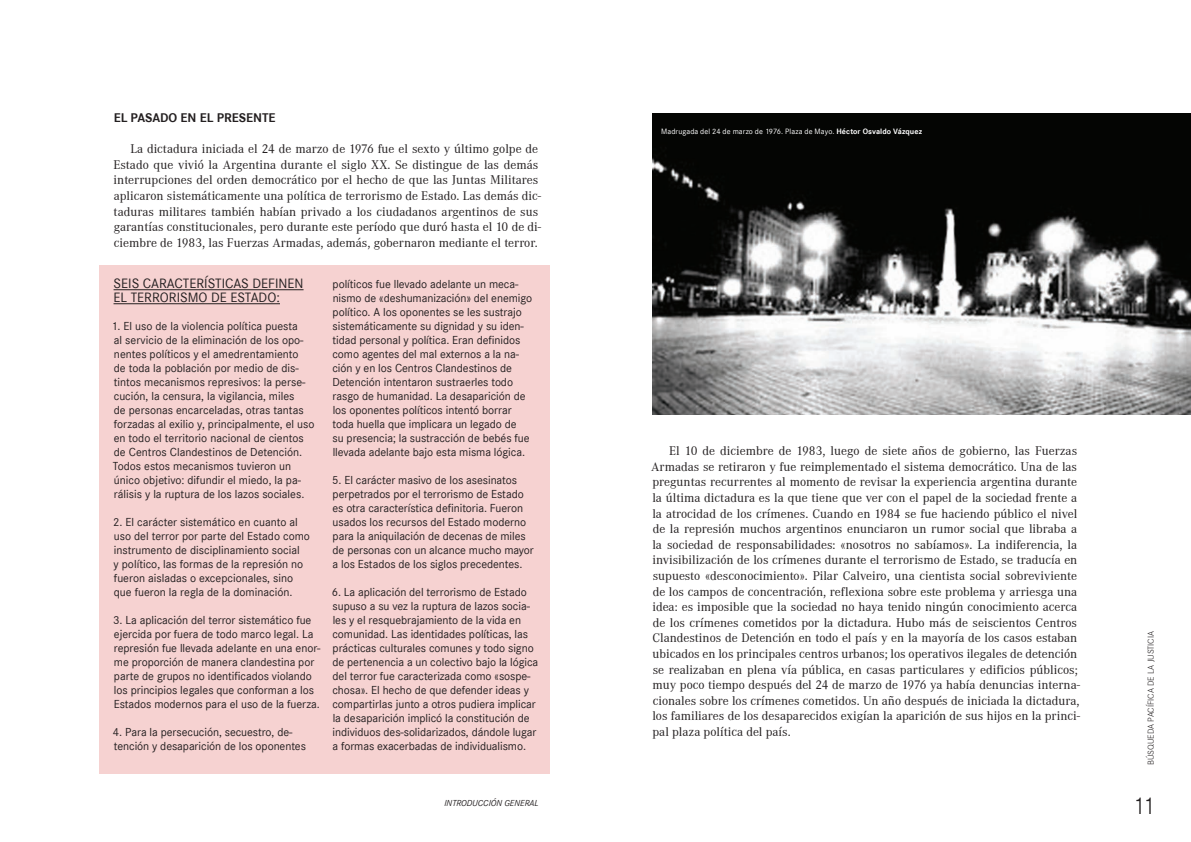
<style>
.page{position:relative;width:1191px;height:842px;background:#fff}
.page>*{position:absolute;margin:0;border:0;box-sizing:border-box;transform-origin:0 0}
.t1{font:25px "Corporate S Ligh";color:#231f20}
.t2{font:14px/14px "Corporate S";color:#231f20}
.t3{font:13px/15.6px "Corporate A";color:#231f20}
.t4{font:700 13px "Corporate S";color:#231f20}
.t5{font:12px/14px "Corporate S";letter-spacing:-.005em;color:#231f20}
.t6{font:9px "Corporate S Ligh";color:#231f20}
.t7{font:italic 9px "Corporate S";color:#231f20}
.t8{font:8px "Corporate S";letter-spacing:.01em;color:#fff}
.s1{font-weight:700}
</style>
<div class="page">
<div style="left:99px;top:266px;width:450px;height:508px;background:#f6d2d1"></div>
<hr style="left:114px;top:289px;width:189px;height:1px;background:#231f20">
<hr style="left:113px;top:303px;width:167px;height:1px;background:#231f20">
<img style="left:652px;top:113px;width:539px;height:301px">
<p class="t4" style="left:114px;top:110px;width:163px">EL PASADO EN EL PRESENTE</p>
<p class="t3" style="left:113px;top:141px;width:429px;text-indent:17px">La dictadura iniciada el 24 de marzo de 1976 fue el sexto y último golpe de Estado que vivió la Argentina durante el siglo XX. Se distingue de las demás interrupciones del orden democrático por el hecho de que las Juntas Militares aplicaron sistemáticamente una política de terrorismo de Estado. Las demás dic&shy;taduras militares también habían privado a los ciudadanos argentinos de sus garantías constitucionales, pero durante este período que duró hasta el 10 de di&shy;ciembre de 1983, las Fuerzas Armadas, además, gobernaron mediante el terror.</p>
<p class="t2" style="left:113px;top:277px;width:191px">SEIS CARACTERÍSTICAS DEFINEN<br>EL TERRORISMO DE ESTADO:</p>
<p class="t5" style="left:112px;top:319px;width:204px">1. El uso de la violencia política puesta<br>al servicio de la eliminación de los opo&shy;nentes políticos y el amedrentamiento<br>de toda la población por medio de dis&shy;tintos mecanismos represivos: la perse&shy;cución, la censura, la vigilancia, miles<br>de personas encarceladas, otras tantas forzadas al exilio y, principalmente, el uso en todo el territorio nacional de cientos de Centros Clandestinos de Detención.<br>Todos estos mecanismos tuvieron un único objetivo: difundir el miedo, la pa&shy;rálisis y la ruptura de los lazos sociales.</p>
<p class="t5" style="left:113px;top:515px;width:198px">2. El carácter sistemático en cuanto al uso del terror por parte del Estado como instrumento de disciplinamiento social<br>y político, las formas de la represión no fueron aisladas o excepcionales, sino que fueron la regla de la dominación.</p>
<p class="t5" style="left:113px;top:613px;width:209px">3. La aplicación del terror sistemático fue ejercida por fuera de todo marco legal. La represión fue llevada adelante en una enor&shy;me proporción de manera clandestina por parte de grupos no identificados violando los principios legales que conforman a los Estados modernos para el uso de la fuerza.</p>
<p class="t5" style="left:113px;top:725px;width:195px">4. Para la persecución, secuestro, de&shy;tención y desaparición de los oponentes</p>
<p class="t5" style="left:332px;top:277px;width:201px">políticos fue llevado adelante un meca&shy;nismo de «deshumanización» del enemigo político. A los oponentes se les sustrajo sistemáticamente su dignidad y su iden&shy;tidad personal y política. Eran definidos como agentes del mal externos a la na&shy;ción y en los Centros Clandestinos de Detención intentaron sustraerles todo rasgo de humanidad. La desaparición de los oponentes políticos intentó borrar toda huella que implicara un legado de<br>su presencia; la sustracción de bebés fue llevada adelante bajo esta misma lógica.</p>
<p class="t5" style="left:332px;top:473px;width:203px">5. El carácter masivo de los asesinatos perpetrados por el terrorismo de Estado es otra característica definitoria. Fueron usados los recursos del Estado moderno para la aniquilación de decenas de miles de personas con un alcance mucho mayor a los Estados de los siglos precedentes.</p>
<p class="t5" style="left:332px;top:585px;width:208px">6. La aplicación del terrorismo de Estado supuso a su vez la ruptura de lazos socia&shy;les y el resquebrajamiento de la vida en comunidad. Las identidades políticas, las prácticas culturales comunes y todo signo de pertenencia a un colectivo bajo la lógica del terror fue caracterizada como «sospe&shy;chosa». El hecho de que defender ideas y compartirlas junto a otros pudiera implicar la desaparición implicó la constitución de individuos des-solidarizados, dándole lugar a formas exacerbadas de individualismo.</p>
<p class="t7" style="left:444px;top:798px;width:96px">INTRODUCCIÓN GENERAL</p>
<p class="t8" style="left:661px;top:127px;width:262px">M adrugada del 24 de marzo de 1976. Plaza de M ayo. <span class="s1">Héctor Osvaldo Vázquez</span></p>
<p class="t3" style="left:651px;top:443px;width:430px;text-indent:18px">El 10 de diciembre de 1983, luego de siete años de gobierno, las Fuerzas Armadas se retiraron y fue reimplementado el sistema democrático. Una de las preguntas recurrentes al momento de revisar la experiencia argentina durante la última dictadura es la que tiene que ver con el papel de la sociedad frente a la atrocidad de los crímenes. Cuando en 1984 se fue haciendo público el nivel de la represión muchos argentinos enunciaron un rumor social que libraba a la sociedad de responsabilidades: «nosotros no sabíamos». La indiferencia, la invisibilización de los crímenes durante el terrorismo de Estado, se traducía en supuesto «desconocimiento». Pilar Calveiro, una cientista social sobreviviente de los campos de concentración, reflexiona sobre este problema y arriesga una idea: es imposible que la sociedad no haya tenido ningún conocimiento acerca de los crímenes cometidos por la dictadura. Hubo más de seiscientos Centros Clandestinos de Detención en todo el país y en la mayoría de los casos estaban ubicados en los principales centros urbanos; los operativos ilegales de detención se realizaban en plena vía pública, en casas particulares y edificios públicos; muy poco tiempo después del 24 de marzo de 1976 ya había denuncias interna&shy;cionales sobre los crímenes cometidos. Un año después de iniciada la dictadura, los familiares de los desaparecidos exigían la aparición de sus hijos en la princi&shy;pal plaza política del país.</p>
<p class="t6" style="left:1145px;top:765px;width:136px;rotate:-90deg">BÚSQUEDA PACÍFICA DE LA JUSTICIA</p>
<h1 class="t1" style="left:1133px;top:791px;width:25px">11</h1>
</div>
